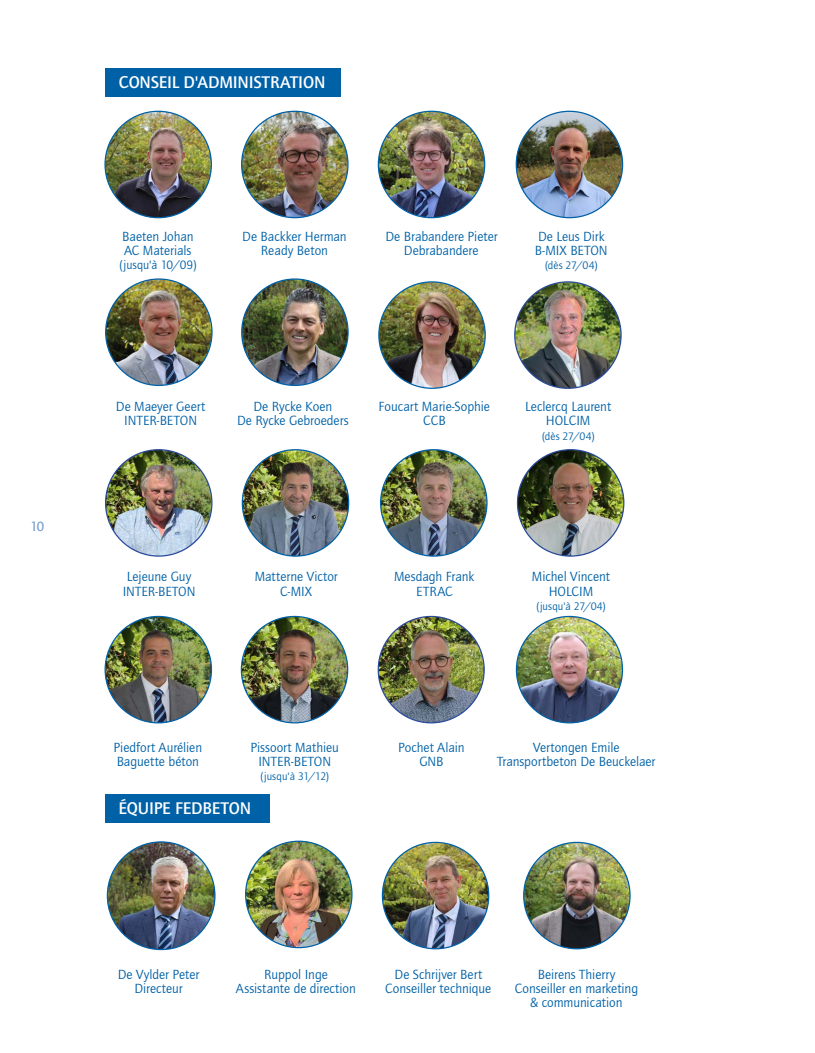
<style>
.page{position:relative;width:815px;height:1053px;background:#fff}
.page>*{position:absolute;margin:0;border:0;box-sizing:border-box;transform-origin:0 0}
.t1{font:500 17.5px "Quay Sans ITC Std";letter-spacing:-.01em;color:#fff}
.t2{font:13.75px/14.1px "Quay Sans ITC Std";color:#0061a7;text-align:center}
.t3{font:13.75px "Quay Sans ITC Std";color:#87a8d4}
.t4{font:12.5px "Quay Sans ITC Std";letter-spacing:-.005em;color:#0061a7}
.t5{font:11.25px "Quay Sans ITC Std";letter-spacing:.005em;color:#0061a7}
</style>
<div class="page">
<hr style="left:814px;top:0;width:1px;height:1052px;background:#f4f6fb">
<img style="left:382px;top:842px;width:107px;height:106px;border-radius:53px">
<div style="left:105px;top:794px;width:164px;height:28px;background:#0061a7"></div>
<img style="left:106px;top:111px;width:105px;height:107px">
<img style="left:242px;top:111px;width:106px;height:107px;border-radius:52px">
<img style="left:378px;top:111px;width:107px;height:107px;border-radius:52px">
<img style="left:516px;top:111px;width:107px;height:107px;border-radius:53px">
<img style="left:106px;top:279px;width:106px;height:106px;border-radius:53px">
<img style="left:242px;top:280px;width:106px;height:105px">
<img style="left:379px;top:282px;width:106px;height:106px;border-radius:53px">
<img style="left:106px;top:449px;width:105px;height:107px">
<img style="left:515px;top:282px;width:105px;height:106px">
<img style="left:242px;top:449px;width:107px;height:107px;border-radius:53px">
<img style="left:381px;top:449px;width:106px;height:107px;border-radius:53px">
<img style="left:518px;top:449px;width:106px;height:107px;border-radius:53px">
<img style="left:105px;top:616px;width:106px;height:106px;border-radius:53px">
<img style="left:241px;top:616px;width:107px;height:106px;border-radius:53px">
<img style="left:378px;top:616px;width:106px;height:106px;border-radius:53px">
<img style="left:516px;top:616px;width:106px;height:106px;border-radius:53px">
<div style="left:105px;top:68px;width:235px;height:28px;background:#0061a7"></div>
<img style="left:246px;top:841px;width:106px;height:106px;border-radius:53px">
<img style="left:524px;top:842px;width:106px;height:106px;border-radius:53px">
<img style="left:107px;top:841px;width:108px;height:108px;border-radius:54px">
<p class="t3" style="left:31px;top:518px;width:15px">10</p>
<p class="t1" style="left:119px;top:72px;width:208px">CONSEIL D'ADMINISTRATION</p>
<p class="t2" style="left:122px;top:229px;width:73px;text-align:left">Baeten Johan<br>AC Materials</p>
<p class="t4" style="left:120px;top:258px;width:79px">(jusqu'à 10/09)</p>
<p class="t2" style="left:242px;top:229px;width:106px">De Backker Herman<br>Ready Beton</p>
<p class="t2" style="left:385px;top:229px;width:114px">De Brabandere Pieter<br>Debrabandere</p>
<p class="t2" style="left:535px;top:229px;width:74px;text-align:left">De Leus Dirk<br>B-MIX BETON</p>
<p class="t5" style="left:545px;top:259px;width:54px">(dès 27/04)</p>
<p class="t2" style="left:116px;top:399px;width:91px">De Maeyer Geert<br>INTER-BETON</p>
<p class="t2" style="left:237px;top:399px;width:113px">De Rycke Koen<br>De Rycke Gebroeders</p>
<p class="t2" style="left:379px;top:399px;width:113px">Foucart Marie-Sophie<br>CCB</p>
<p class="t2" style="left:525px;top:399px;width:87px">Leclercq Laurent<br>HOLCIM</p>
<p class="t5" style="left:542px;top:429px;width:54px">(dès 27/04)</p>
<p class="t2" style="left:123px;top:569px;width:74px">Lejeune Guy<br>INTER-BETON</p>
<p class="t2" style="left:255px;top:569px;width:85px">Matterne Victor<br>C-MIX</p>
<p class="t2" style="left:394px;top:569px;width:82px">Mesdagh Frank<br>ETRAC</p>
<p class="t2" style="left:532px;top:569px;width:80px">Michel Vincent<br>HOLCIM</p>
<p class="t5" style="left:536px;top:599px;width:71px">(jusqu'à 27/04)</p>
<p class="t2" style="left:114px;top:740px;width:90px;text-align:left">Piedfort Aurélien<br>Baguette béton</p>
<p class="t2" style="left:250px;top:740px;width:90px">Pissoort Mathieu<br>INTER-BETON</p>
<p class="t5" style="left:260px;top:769px;width:70px">(jusqu'à 31/12)</p>
<p class="t1" style="left:118px;top:798px;width:134px">ÉQUIPE FEDBETON</p>
<p class="t2" style="left:398px;top:740px;width:68px">Pochet Alain<br>GNB</p>
<p class="t2" style="left:497px;top:740px;width:160px">Vertongen Emile<br>Transportbeton De Beuckelaer</p>
<p class="t2" style="left:118px;top:966px;width:83px">De Vylder Peter<br>Directeur</p>
<p class="t2" style="left:515px;top:966px;width:125px">Beirens Thierry<br>Conseiller en marketing &amp; communication</p>
<p class="t2" style="left:236px;top:966px;width:121px">Ruppol Inge<br>Assistante de direction</p>
<p class="t2" style="left:385px;top:966px;width:108px">De Schrijver Bert<br>Conseiller technique</p>
</div>
